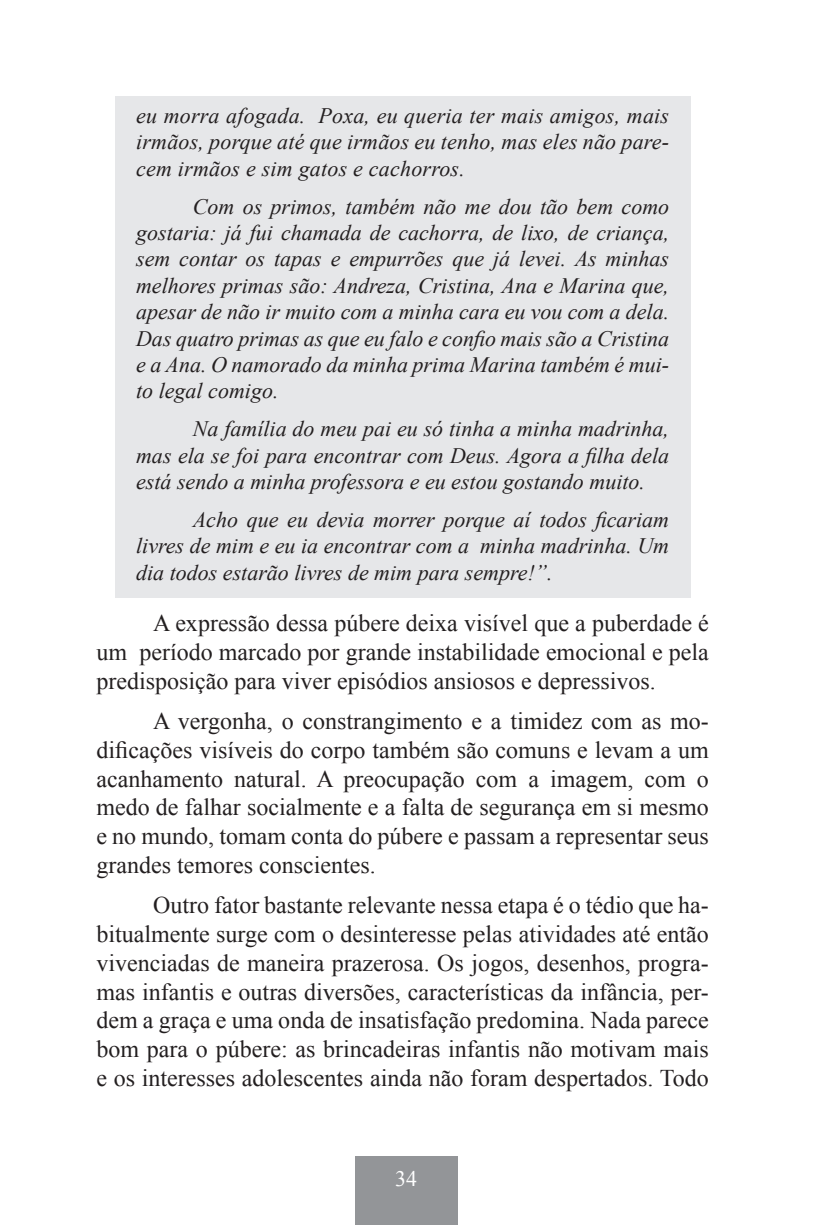
<style>
.page{position:relative;width:828px;height:1225px;background:#fff}
.page>*{position:absolute;margin:0;border:0;box-sizing:border-box;transform-origin:0 0}
.PTS_St_-_Corpo{font:24px/28.8px "Times New Roman";color:#231f20;text-align:justify}
.Quadro_Destaque{font:italic 22px/26.4px "Times New Roman";color:#231f20;text-align:justify}
.t1{font:22px "Times New Roman";color:#fff}
</style>
<div class="page">
<div style="left:115px;top:96px;width:575px;height:502px;background:#e6e7e9"></div>
<div style="left:355px;top:1157px;width:102px;height:68px;background:#939598"></div>
<p class="Quadro_Destaque" style="left:136px;top:102px;width:534px">eu morra afogada. Poxa, eu queria ter mais amigos, mais irmãos, porque até que irmãos eu tenho, mas eles não pare&shy;cem irmãos e sim gatos e cachorros.</p>
<p class="Quadro_Destaque" style="left:136px;top:192px;width:534px;text-indent:57px">Com os primos, também não me dou tão bem como gostaria: já fui chamada de cachorra, de lixo, de criança, sem contar os tapas e empurrões que já levei. As minhas melhores primas são: Andreza, Cristina, Ana e Marina que, apesar de não ir muito com a minha cara eu vou com a dela.<br>Das quatro primas as que eu falo e confio mais são a Cristina e a Ana. O namorado da minha prima Marina também é mui&shy;to legal comigo.</p>
<p class="Quadro_Destaque" style="left:136px;top:415px;width:534px;text-indent:57px">Na família do meu pai eu só tinha a minha madrinha, mas ela se foi para encontrar com Deus. Agora a filha dela está sendo a minha professora e eu estou gostando muito.</p>
<p class="Quadro_Destaque" style="left:136px;top:506px;width:534px;text-indent:57px">Acho que eu devia morrer porque aí todos ficariam livres de mim e eu ia encontrar com a minha madrinha. Um dia todos estarão livres de mim para sempre!”.</p>
<p class="PTS_St_-_Corpo" style="left:96px;top:608px;width:614px;text-indent:57px">A expressão dessa púbere deixa visível que a puberdade é um período marcado por grande instabilidade emocional e pela predisposição para viver episódios ansiosos e depressivos.</p>
<p class="PTS_St_-_Corpo" style="left:96px;top:706px;width:614px;text-indent:57px">A vergonha, o constrangimento e a timidez com as mo&shy;dificações visíveis do corpo também são comuns e levam a um acanhamento natural. A preocupação com a imagem, com o medo de falhar socialmente e a falta de segurança em si mesmo e no mundo, tomam conta do púbere e passam a representar seus grandes temores conscientes.</p>
<p class="PTS_St_-_Corpo" style="left:96px;top:890px;width:614px;text-indent:57px">Outro fator bastante relevante nessa etapa é o tédio que ha&shy;bitualmente surge com o desinteresse pelas atividades até então vivenciadas de maneira prazerosa. Os jogos, desenhos, progra&shy;mas infantis e outras diversões, características da infância, per&shy;dem a graça e uma onda de insatisfação predomina. Nada parece bom para o púbere: as brincadeiras infantis não motivam mais e os interesses adolescentes ainda não foram despertados. Todo</p>
<p class="t1" style="left:395px;top:1163px;width:23px">34</p>
</div>
